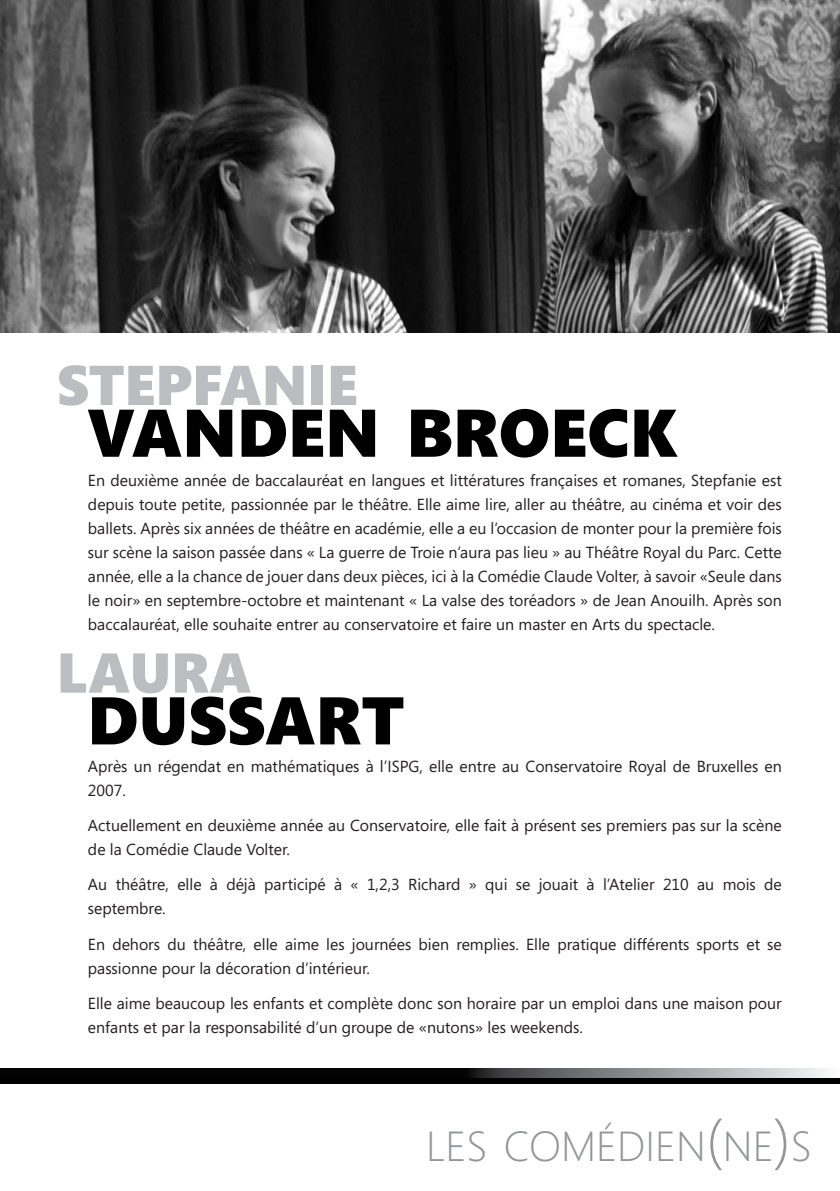
<style>
.page{position:relative;width:840px;height:1191px;background:#fff}
.page>*{position:absolute;margin:0;border:0;box-sizing:border-box;transform-origin:0 0}
.t1{font:900 67.2px "Segoe";color:#000}
.t2{font:900 56px "Segoe";color:#bcbdc0}
.t3{font:300 42px "Segoe";color:#939598}
.t4{font:16px/24px "Segoe";color:#231f20}
.s1{font-size:60px}
</style>
<div class="page">
<svg style="left:0;top:1069px;width:828px;height:9px;background:#404142"></svg>
<div style="left:0;top:1078px;width:839px;height:6px;background:#000"></div>
<img style="left:0;top:0;width:839px;height:332px">
<h2 class="t2" style="left:57px;top:345px;width:302px">STEPFANIE</h2>
<h1 class="t1" style="left:87px;top:385px;width:590px">VANDEN BROECK</h1>
<p class="t4" style="left:88px;top:468px;width:695px;text-align:justify">En deuxième année de baccalauréat en langues et littératures françaises et romanes, Stepfanie est depuis toute petite, passionnée par le théâtre. Elle aime lire, aller au théâtre, au cinéma et voir des ballets. Après six années de théâtre en académie, elle a eu l’occasion de monter pour la première fois sur scène la saison passée dans « La guerre de Troie n’aura pas lieu » au Théâtre Royal du Parc. Cette année, elle a la chance de jouer dans deux pièces, ici à la Comédie Claude Volter, à savoir «Seule dans le noir» en septembre-octobre et maintenant « La valse des toréadors » de Jean Anouilh. Après son baccalauréat, elle souhaite entrer au conservatoire et faire un master en Arts du spectacle.</p>
<h2 class="t2" style="left:57px;top:633px;width:196px">LAURA</h2>
<h1 class="t1" style="left:87px;top:673px;width:318px">DUSSART</h1>
<p class="t4" style="left:88px;top:753px;width:695px">Après un régendat en mathématiques à l’ISPG, elle entre au Conservatoire Royal de Bruxelles en<br>2007.</p>
<p class="t4" style="left:88px;top:813px;width:695px">Actuellement en deuxième année au Conservatoire, elle fait à présent ses premiers pas sur la scène de la Comédie Claude Volter.</p>
<p class="t4" style="left:88px;top:872px;width:695px">Au théâtre, elle à déjà participé à « 1,2,3 Richard » qui se jouait à l’Atelier 210 au mois de septembre.</p>
<p class="t4" style="left:88px;top:931px;width:695px">En dehors du théâtre, elle aime les journées bien remplies. Elle pratique différents sports et se passionne pour la décoration d’intérieur.</p>
<p class="t4" style="left:88px;top:991px;width:695px">Elle aime beaucoup les enfants et complète donc son horaire par un emploi dans une maison pour enfants et par la responsabilité d’un groupe de «nutons» les weekends.</p>
<h3 class="t3" style="left:426px;top:1117px;width:386px">LES COMÉDIEN<span class="s1">(</span>NE<span class="s1">)</span>S</h3>
</div>
